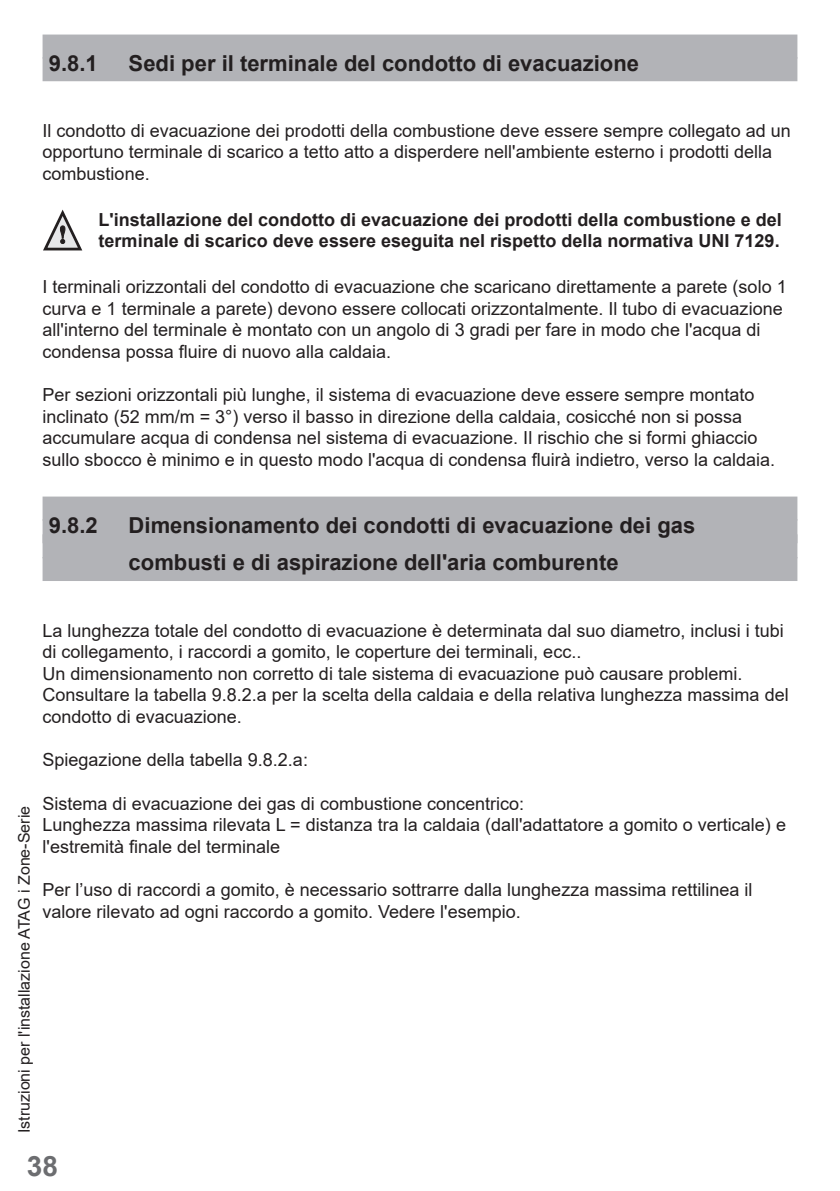
<style>
.page{position:relative;width:840px;height:1191px;background:#fff}
.page>*{position:absolute;margin:0;border:0;box-sizing:border-box;transform-origin:0 0}
.t1{font:700 28px "Arial";color:#6c6d70}
.subkop{font:700 22px "Arial";color:#231f20}
.Gewone_tekst_vooraan{font:18px/21.6px "Arial";color:#231f20}
.LetOp{font:700 18px/21.6px "Arial";color:#231f20}
.t2{font:16px "Arial";color:#231f20}
</style>
<div class="page">
<div style="left:43px;top:57px;width:754px;height:24px;background:#b2b3b7"></div>
<div style="left:43px;top:35px;width:754px;height:24px;background:#b2b3b7"></div>
<div style="left:43px;top:519px;width:754px;height:24px;background:#b2b3b7"></div>
<div style="left:43px;top:496px;width:754px;height:24px;background:#b2b3b7"></div>
<div style="left:43px;top:557px;width:754px;height:24px;background:#b2b3b7"></div>
<div style="left:43px;top:534px;width:754px;height:24px;background:#b2b3b7"></div>
<svg style="left:43px;top:209px;width:39px;height:42px"></svg>
<p class="subkop" style="left:49px;top:47px;width:50px">9.8.1</p>
<p class="subkop" style="left:129px;top:47px;width:511px">Sedi per il terminale del condotto di evacuazione</p>
<p class="Gewone_tekst_vooraan" style="left:43px;top:120px;width:749px">Il condotto di evacuazione dei prodotti della combustione deve essere sempre collegato ad un opportuno terminale di scarico a tetto atto a disperdere nell'ambiente esterno i prodotti della combustione.</p>
<p class="LetOp" style="left:99px;top:209px;width:684px">L'installazione del condotto di evacuazione dei prodotti della combustione e del terminale di scarico deve essere eseguita nel rispetto della normativa UNI 7129.</p>
<p class="Gewone_tekst_vooraan" style="left:43px;top:276px;width:745px">I terminali orizzontali del condotto di evacuazione che scaricano direttamente a parete (solo 1 curva e 1 terminale a parete) devono essere collocati orizzontalmente. Il tubo di evacuazione all'interno del terminale è montato con un angolo di 3 gradi per fare in modo che l'acqua di condensa possa fluire di nuovo alla caldaia.</p>
<p class="Gewone_tekst_vooraan" style="left:43px;top:384px;width:733px">Per sezioni orizzontali più lunghe, il sistema di evacuazione deve essere sempre montato inclinato (52 mm/m = 3°) verso il basso in direzione della caldaia, cosicché non si possa accumulare acqua di condensa nel sistema di evacuazione. Il rischio che si formi ghiaccio sullo sbocco è minimo e in questo modo l'acqua di condensa fluirà indietro, verso la caldaia.</p>
<p class="subkop" style="left:49px;top:509px;width:50px">9.8.2</p>
<p class="subkop" style="left:129px;top:509px;width:568px">Dimensionamento dei condotti di evacuazione dei gas</p>
<p class="subkop" style="left:129px;top:547px;width:491px">combusti e di aspirazione dell'aria comburente</p>
<p class="Gewone_tekst_vooraan" style="left:43px;top:619px;width:747px">La lunghezza totale del condotto di evacuazione è determinata dal suo diametro, inclusi i tubi di collegamento, i raccordi a gomito, le coperture dei terminali, ecc..<br>Un dimensionamento non corretto di tale sistema di evacuazione può causare problemi.<br>Consultare la tabella 9.8.2.a per la scelta della caldaia e della relativa lunghezza massima del condotto di evacuazione.</p>
<p class="Gewone_tekst_vooraan" style="left:43px;top:749px;width:267px">Spiegazione della tabella 9.8.2.a:</p>
<p class="Gewone_tekst_vooraan" style="left:43px;top:792px;width:483px">Sistema di evacuazione dei gas di combustione concentrico:</p>
<p class="Gewone_tekst_vooraan" style="left:43px;top:814px;width:744px">Lunghezza massima rilevata L = distanza tra la caldaia (dall'adattatore a gomito o verticale) e l'estremità finale del terminale</p>
<p class="Gewone_tekst_vooraan" style="left:43px;top:878px;width:711px">Per l’uso di raccordi a gomito, è necessario sottrarre dalla lunghezza massima rettilinea il valore rilevato ad ogni raccordo a gomito. Vedere l'esempio.</p>
<p class="t2" style="left:13px;top:1133px;width:329px;rotate:-90deg">Istruzioni per l'installazione ATAG i Zone-Serie</p>
<h1 class="t1" style="left:27px;top:1146px;width:33px">38</h1>
</div>
